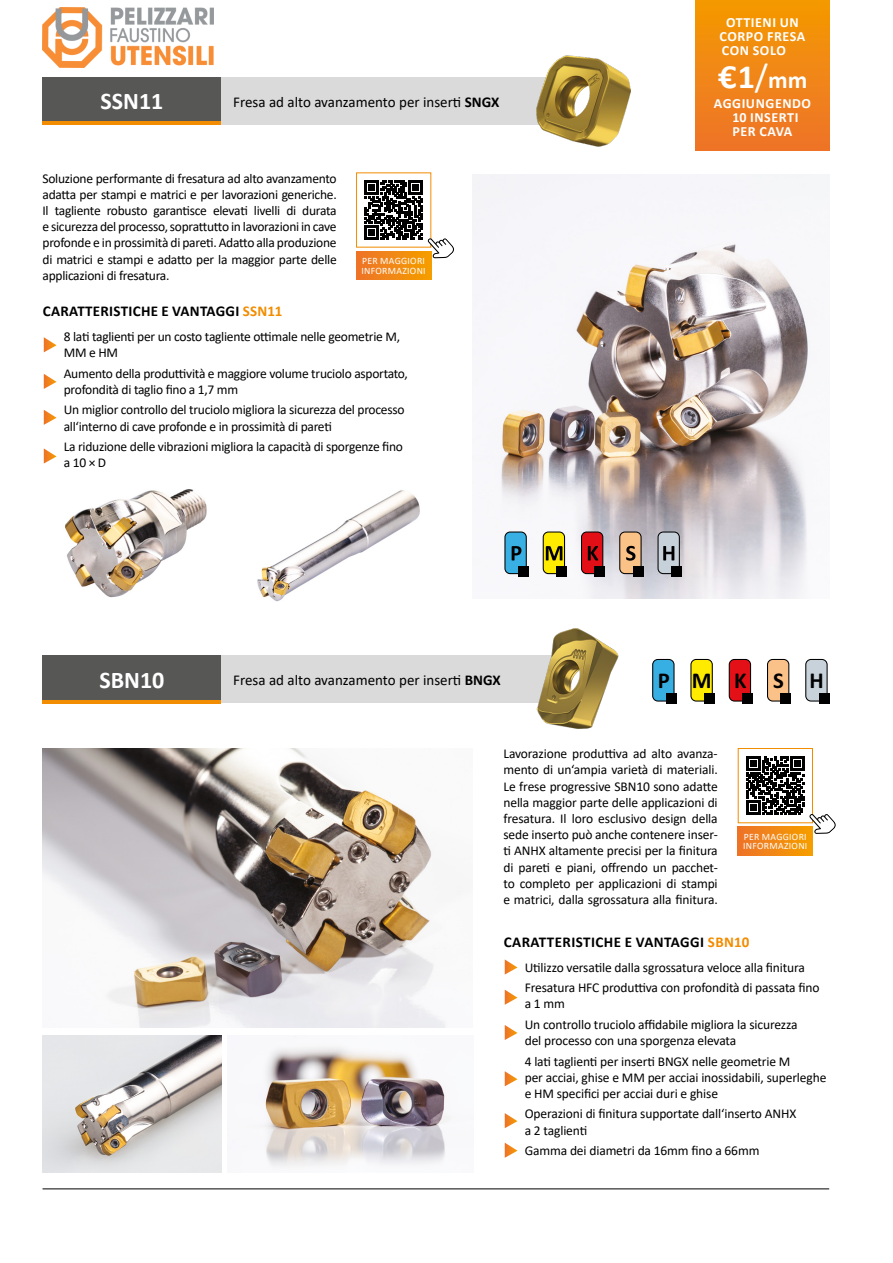
<style>
.page{position:relative;width:893px;height:1263px;background:#fff}
.page>*{position:absolute;margin:0;border:0;box-sizing:border-box;transform-origin:0 0}
.t1{font:700 34.05px "Calibri";color:#fff}
.t2{font:700 24px "Calibri";color:#fff}
.t3{font:700 22.65px "Calibri";color:#000}
.t4{font:15px "Calibri";color:#000}
.t5{font:700 15px "Calibri";letter-spacing:.02em;color:#000}
.t6{font:700 14.1px/14.1px "Calibri";letter-spacing:.04em;color:#fff}
.t7{font:13.5px/16.2px "Calibri";letter-spacing:-.02em;color:#000}
.t8{font:condensed 13.5px/21.1px "Myriad Pro";color:#000;text-align:center}
.t9{font:9.75px/9.8px "Calibri";letter-spacing:.03em;color:#fff}
.t10{font:7.5px "Arial";color:#000}
.s1{font-weight:700}
.s2{color:#f28c00}
.s3{font-weight:400}
.s4{font-size:24.15px}
</style>
<div class="page">
<div style="left:43px;top:655px;width:178px;height:48px;background:#575756"></div>
<hr style="left:43px;top:700px;width:178px;height:3px;background:#f28c00">
<div style="left:43px;top:77px;width:178px;height:48px;background:#575756"></div>
<div style="left:221px;top:77px;width:336px;height:48px;background:#dadada"></div>
<img style="left:537px;top:55px;width:93px;height:92px">
<img style="left:65px;top:489px;width:142px;height:109px">
<svg style="left:44px;top:337px;width:13px;height:15px"></svg>
<svg style="left:44px;top:374px;width:13px;height:15px"></svg>
<svg style="left:44px;top:448px;width:13px;height:16px"></svg>
<div style="left:356px;top:172px;width:75px;height:76px;border:1px solid #f28c00"></div>
<svg style="left:365px;top:181px;width:89px;height:77px"></svg>
<div style="left:356px;top:251px;width:75px;height:29px;background:linear-gradient(to right,#ee732a,#f59e00)"></div>
<img style="left:472px;top:174px;width:357px;height:424px">
<img style="left:257px;top:490px;width:163px;height:112px">
<svg style="left:44px;top:410px;width:13px;height:15px"></svg>
<div style="left:221px;top:655px;width:336px;height:48px;background:#dadada"></div>
<img style="left:536px;top:629px;width:83px;height:100px">
<div style="left:653px;top:659px;width:21px;height:42px;background:#37afe3;border-radius:5px"></div>
<div style="left:652px;top:659px;width:22px;height:42px;border:1px solid #000;border-radius:5px"></div>
<div style="left:666px;top:693px;width:10px;height:11px;background:#000"></div>
<div style="left:691px;top:659px;width:21px;height:42px;background:#ffeb00;border-radius:5px"></div>
<div style="left:690px;top:659px;width:23px;height:42px;border:1px solid #000;border-radius:5px"></div>
<div style="left:704px;top:693px;width:11px;height:11px;background:#000"></div>
<div style="left:729px;top:659px;width:21px;height:42px;background:#e41018;border-radius:5px"></div>
<div style="left:729px;top:659px;width:22px;height:42px;border:1px solid #000;border-radius:5px"></div>
<div style="left:742px;top:693px;width:11px;height:11px;background:#000"></div>
<div style="left:767px;top:659px;width:22px;height:42px;background:#fac188;border-radius:5px"></div>
<div style="left:767px;top:659px;width:22px;height:42px;border:1px solid #000;border-radius:5px"></div>
<div style="left:781px;top:693px;width:10px;height:11px;background:#000"></div>
<div style="left:806px;top:659px;width:21px;height:42px;background:#c8d2da;border-radius:5px"></div>
<div style="left:805px;top:659px;width:23px;height:42px;border:1px solid #000;border-radius:5px"></div>
<div style="left:819px;top:693px;width:10px;height:11px;background:#000"></div>
<img style="left:43px;top:749px;width:419px;height:279px">
<svg style="left:505px;top:959px;width:12px;height:15px"></svg>
<svg style="left:505px;top:990px;width:12px;height:15px"></svg>
<svg style="left:505px;top:1025px;width:12px;height:15px"></svg>
<div style="left:738px;top:748px;width:75px;height:75px;border:1px solid #f28c00"></div>
<svg style="left:746px;top:756px;width:90px;height:78px"></svg>
<div style="left:738px;top:827px;width:75px;height:28px;background:linear-gradient(to right,#ee732a,#f59e00)"></div>
<img style="left:43px;top:1035px;width:178px;height:138px">
<img style="left:233px;top:1036px;width:217px;height:132px">
<svg style="left:505px;top:1071px;width:12px;height:15px"></svg>
<svg style="left:505px;top:1113px;width:12px;height:15px"></svg>
<svg style="left:505px;top:1143px;width:12px;height:15px"></svg>
<hr style="left:43px;top:1188px;width:786px;height:1px;background:#000">
<div style="left:695px;top:0;width:134px;height:151px;background:linear-gradient(to bottom,#f49900,#ee732a)"></div>
<hr style="left:43px;top:122px;width:178px;height:3px;background:#f28c00">
<div style="left:505px;top:532px;width:21px;height:42px;background:#38b0e3;border-radius:5px"></div>
<div style="left:504px;top:531px;width:23px;height:43px;border:1px solid #000;border-radius:5px"></div>
<svg style="left:512px;top:546px;width:9px;height:14px"></svg>
<div style="left:518px;top:566px;width:11px;height:10px;background:#000"></div>
<div style="left:543px;top:532px;width:21px;height:42px;background:#ffeb00;border-radius:5px"></div>
<div style="left:543px;top:531px;width:22px;height:43px;border:1px solid #000;border-radius:5px"></div>
<svg style="left:546px;top:546px;width:16px;height:14px"></svg>
<div style="left:556px;top:566px;width:11px;height:10px;background:#000"></div>
<div style="left:581px;top:532px;width:22px;height:42px;background:#e30f17;border-radius:5px"></div>
<div style="left:581px;top:531px;width:22px;height:43px;border:1px solid #000;border-radius:5px"></div>
<svg style="left:588px;top:546px;width:10px;height:14px"></svg>
<div style="left:595px;top:566px;width:10px;height:10px;background:#000"></div>
<div style="left:620px;top:532px;width:21px;height:42px;background:#fac287;border-radius:5px"></div>
<div style="left:619px;top:531px;width:23px;height:43px;border:1px solid #000;border-radius:5px"></div>
<svg style="left:626px;top:546px;width:9px;height:15px"></svg>
<div style="left:633px;top:566px;width:10px;height:10px;background:#000"></div>
<div style="left:658px;top:532px;width:21px;height:42px;background:#c7d1d9;border-radius:5px"></div>
<div style="left:657px;top:531px;width:23px;height:43px;border:1px solid #000;border-radius:5px"></div>
<svg style="left:663px;top:546px;width:11px;height:14px"></svg>
<div style="left:671px;top:566px;width:11px;height:10px;background:#000"></div>
<img style="left:42px;top:7px;width:172px;height:60px">
<h2 class="t2" style="left:101px;top:84px;width:64px">SSN11</h2>
<p class="t4" style="left:233px;top:91px;width:268px">Fresa ad alto avanzamento per inserti <span class="s1">SNGX</span></p>
<p class="t7" style="left:43px;top:170px;width:296px;text-align:justify">Soluzione performante di fresatura ad alto avanzamento adatta per stampi e matrici e per lavorazioni generiche.<br>Il tagliente robusto garantisce elevati livelli di durata e sicurezza del processo, soprattutto in lavorazioni in cave profonde e in prossimità di pareti. Adatto alla produzione di matrici e stampi e adatto per la maggior parte delle applicazioni di fresatura.</p>
<p class="t5" style="left:43px;top:301px;width:241px">CARATTERISTICHE E VANTAGGI <span class="s2">SSN11</span></p>
<p class="t7" style="left:64px;top:328px;width:338px">8 lati taglienti per un costo tagliente ottimale nelle geometrie M,<br>MM e HM</p>
<p class="t7" style="left:64px;top:365px;width:346px">Aumento della produttività e maggiore volume truciolo asportato, profondità di taglio fino a 1,7 mm</p>
<p class="t7" style="left:64px;top:401px;width:342px">Un miglior controllo del truciolo migliora la sicurezza del processo all‘interno di cave profonde e in prossimità di pareti</p>
<p class="t7" style="left:64px;top:438px;width:341px">La riduzione delle vibrazioni migliora la capacità di sporgenze fino a10×D</p>
<p class="t9" style="left:361px;top:256px;width:66px">PER MAGGIORI<br>INFORMAZIONI</p>
<p class="t6" style="left:719px;top:15px;width:87px;text-indent:7px">OTTIENI UN<br>CORPO FRESA<br>CON SOLO</p>
<h1 class="t1" style="left:717px;top:52px;width:91px">€1<span class="s3">/</span><span class="s4">mm</span></h1>
<p class="t6" style="left:714px;top:96px;width:99px;text-align:center">AGGIUNGENDO<br>10 INSERTI<br>PER CAVA</p>
<h2 class="t2" style="left:99px;top:663px;width:66px">SBN10</h2>
<p class="t4" style="left:233px;top:669px;width:269px">Fresa ad alto avanzamento per inserti <span class="s1">BNGX</span></p>
<h3 class="t3" style="left:658px;top:664px;width:167px">PMK SH</h3>
<p class="t7" style="left:503px;top:745px;width:216px;text-align:justify">Lavorazione produttiva ad alto avanza&shy;mento di un‘ampia varietà di materiali.<br>Le frese progressive SBN10 sono adatte nella maggior parte delle applicazioni di fresatura. Il loro esclusivo design della sede inserto può anche contenere inser&shy;ti ANHX altamente precisi per la finitura di pareti e piani, offrendo un pacchet&shy;to completo per applicazioni di stampi e matrici, dalla sgrossatura alla finitura.</p>
<p class="t5" style="left:504px;top:931px;width:247px">CARATTERISTICHE E VANTAGGI <span class="s2">SBN10</span></p>
<p class="t7" style="left:525px;top:957px;width:296px;line-height:20.4px">Utilizzo versatile dalla sgrossatura veloce alla finitura<br>Fresatura HFC produttiva con profondità di passata fino</p>
<p class="t7" style="left:525px;top:993px;width:274px;line-height:20.4px">a 1 mm<br>Un controllo truciolo affidabile migliora la sicurezza</p>
<p class="t7" style="left:525px;top:1030px;width:267px;line-height:20.4px">del processo con una sporgenza elevata<br>4 lati taglienti per inserti BNGX nelle geometrie M</p>
<p class="t7" style="left:525px;top:1069px;width:303px">per acciai, ghise e MM per acciai inossidabili, superleghe e HM specifici per acciai duri e ghise</p>
<p class="t7" style="left:525px;top:1105px;width:273px">Operazioni di finitura supportate dall‘inserto ANHX a 2 taglienti</p>
<p class="t7" style="left:525px;top:1142px;width:236px">Gamma dei diametri da 16mm fino a 66mm</p>
<p class="t8" style="left:649px;top:762px;width:78px">for longer tool life.</p>
<p class="t9" style="left:743px;top:831px;width:66px">PER MAGGIORI<br>INFORMAZIONI</p>
<p class="t8" style="left:570px;top:863px;width:33px">20°<br>1.0 mm</p>
<p class="t10" style="left:579px;top:990px;width:23px;rotate:-90deg">APMX</p>
<p class="t10" style="left:592px;top:982px;width:22px;rotate:-20deg">KAPR</p>
</div>
